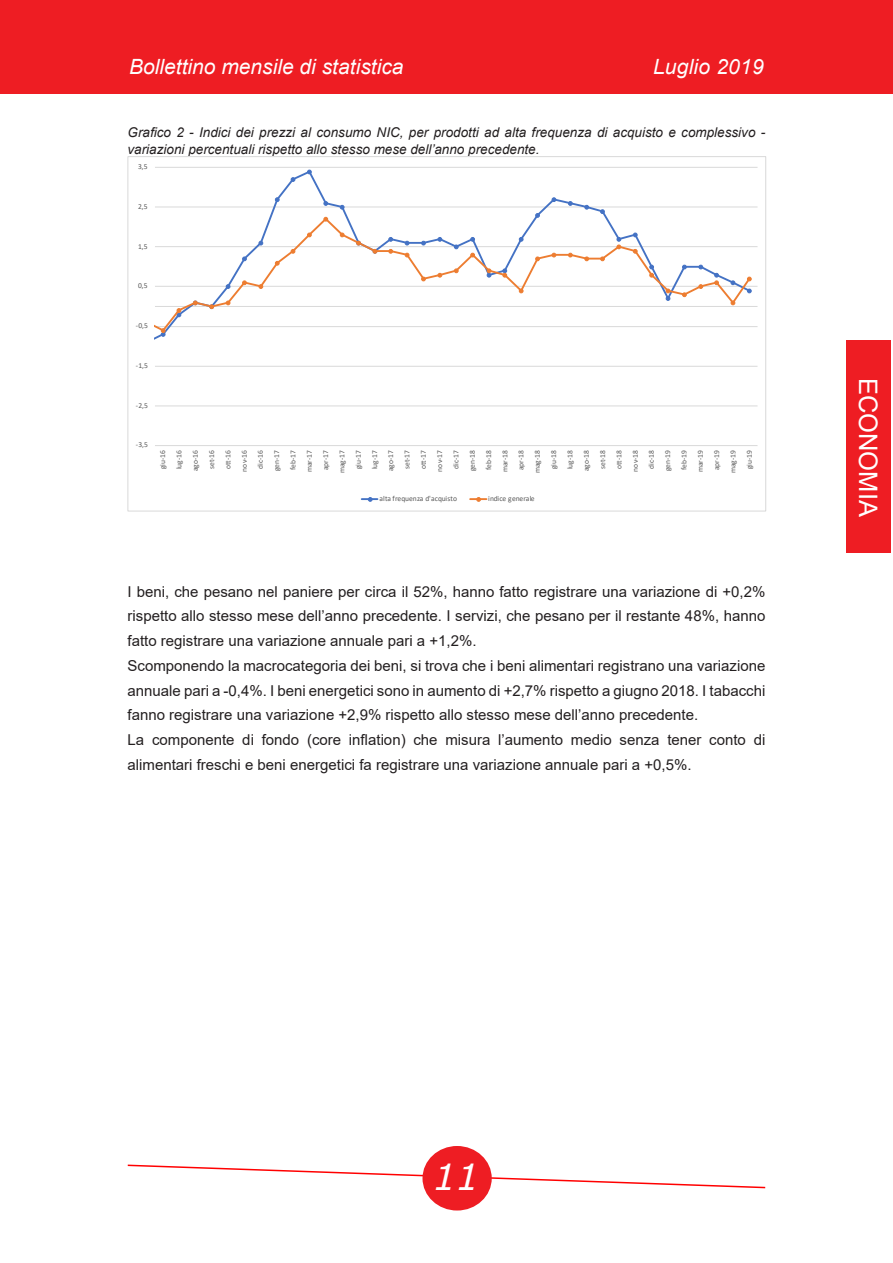
<style>
.page{position:relative;width:893px;height:1263px;background:#fff}
.page>*{position:absolute;margin:0;border:0;box-sizing:border-box;transform-origin:0 0}
.t1{font:italic 36px "Verdana";color:#fff}
.t2{font:25.5px "Arial";color:#fff}
.t3{font:italic 21px "Arial";color:#fff}
.testo{font:15px/24.8px "Arial";color:#231f20;text-align:justify}
.didascalie{font:italic 13.5px/16.5px "Arial";color:#231f20}
.t4{font:7.5px/16.4px "Calibri";letter-spacing:-.005em;color:#595959;text-align:center}
</style>
<div class="page">
<div style="left:0;top:0;width:893px;height:94px;background:#ee1d23"></div>
<svg style="left:127px;top:1164px;width:639px;height:25px"></svg>
<div style="left:422px;top:1146px;width:70px;height:64px;background:#ee1d23;border-radius:50%"></div>
<div style="left:846px;top:340px;width:45px;height:213px;background:#ee1d23"></div>
<hr style="left:155px;top:445px;width:602px;height:1px;background:#d9d9d9">
<hr style="left:155px;top:406px;width:602px;height:1px;background:#d9d9d9">
<hr style="left:155px;top:366px;width:602px;height:1px;background:#d9d9d9">
<hr style="left:155px;top:326px;width:602px;height:1px;background:#d9d9d9">
<hr style="left:155px;top:286px;width:602px;height:1px;background:#d9d9d9">
<hr style="left:155px;top:246px;width:602px;height:1px;background:#d9d9d9">
<hr style="left:155px;top:207px;width:602px;height:1px;background:#d9d9d9">
<hr style="left:155px;top:167px;width:602px;height:1px;background:#d9d9d9">
<hr style="left:155px;top:306px;width:602px;height:1px;background:#d9d9d9">
<svg style="left:291px;top:177px;width:4px;height:5px"></svg>
<svg style="left:307px;top:170px;width:5px;height:4px"></svg>
<svg style="left:155px;top:189px;width:597px;height:151px"></svg>
<svg style="left:161px;top:328px;width:4px;height:9px"></svg>
<svg style="left:177px;top:308px;width:4px;height:9px"></svg>
<svg style="left:193px;top:301px;width:5px;height:4px"></svg>
<svg style="left:209px;top:304px;width:5px;height:5px"></svg>
<svg style="left:226px;top:301px;width:4px;height:4px"></svg>
<svg style="left:242px;top:281px;width:5px;height:4px"></svg>
<svg style="left:259px;top:284px;width:4px;height:5px"></svg>
<svg style="left:275px;top:261px;width:4px;height:4px"></svg>
<svg style="left:291px;top:249px;width:4px;height:4px"></svg>
<svg style="left:307px;top:233px;width:5px;height:4px"></svg>
<svg style="left:324px;top:217px;width:4px;height:4px"></svg>
<svg style="left:340px;top:233px;width:4px;height:4px"></svg>
<svg style="left:356px;top:241px;width:5px;height:4px"></svg>
<svg style="left:373px;top:249px;width:4px;height:4px"></svg>
<svg style="left:388px;top:249px;width:5px;height:4px"></svg>
<svg style="left:405px;top:253px;width:4px;height:4px"></svg>
<svg style="left:421px;top:277px;width:5px;height:4px"></svg>
<svg style="left:438px;top:273px;width:4px;height:4px"></svg>
<svg style="left:454px;top:269px;width:4px;height:4px"></svg>
<svg style="left:470px;top:253px;width:5px;height:4px"></svg>
<svg style="left:487px;top:269px;width:4px;height:8px"></svg>
<svg style="left:503px;top:269px;width:4px;height:8px"></svg>
<svg style="left:519px;top:289px;width:4px;height:4px"></svg>
<svg style="left:535px;top:257px;width:5px;height:4px"></svg>
<svg style="left:552px;top:253px;width:4px;height:4px"></svg>
<svg style="left:568px;top:253px;width:5px;height:4px"></svg>
<svg style="left:584px;top:257px;width:5px;height:4px"></svg>
<svg style="left:600px;top:257px;width:5px;height:4px"></svg>
<svg style="left:617px;top:237px;width:4px;height:12px"></svg>
<svg style="left:633px;top:249px;width:4px;height:4px"></svg>
<svg style="left:649px;top:265px;width:5px;height:12px"></svg>
<svg style="left:666px;top:289px;width:4px;height:12px"></svg>
<svg style="left:682px;top:293px;width:5px;height:4px"></svg>
<svg style="left:699px;top:284px;width:4px;height:5px"></svg>
<svg style="left:714px;top:273px;width:5px;height:12px"></svg>
<svg style="left:731px;top:301px;width:4px;height:4px"></svg>
<svg style="left:747px;top:277px;width:4px;height:4px"></svg>
<svg style="left:362px;top:497px;width:15px;height:5px"></svg>
<svg style="left:470px;top:497px;width:16px;height:5px"></svg>
<h3 class="t3" style="left:129px;top:53px;width:276px">Bollettino mensile di statistica</h3>
<h3 class="t3" style="left:653px;top:53px;width:112px">Luglio 2019</h3>
<p class="didascalie" style="left:128px;top:125px;width:639px">Grafico 2 - Indici dei prezzi al consumo NIC, per prodotti ad alta frequenza di acquisto e complessivo - variazioni percentuali rispetto allo stesso mese dell’anno precedente.</p>
<p class="t4" style="left:138px;top:159px;width:11px">3,5</p>
<p class="t4" style="left:138px;top:198px;width:11px">2,5</p>
<p class="t4" style="left:138px;top:238px;width:11px">1,5</p>
<p class="t4" style="left:138px;top:278px;width:11px">0,5</p>
<p class="t4" style="left:136px;top:317px;width:14px">-0,5</p>
<p class="t4" style="left:136px;top:357px;width:14px">-1,5</p>
<p class="t4" style="left:136px;top:397px;width:14px">-2,5</p>
<p class="t4" style="left:136px;top:436px;width:14px">-3,5</p>
<p class="t4" style="left:154px;top:473px;width:25px;rotate:-90deg">giu-16 lug-16 ago-16 set-16 ott-16 nov-16 dic-16 gen-17 feb-17 mar-17 apr-17 mag-17 giu-17 lug-17 ago-17 set-17 ott-17 nov-17 dic-17 gen-18 feb-18 mar-18 apr-18 mag-18 giu-18 lug-18 ago-18 set-18 ott-18 nov-18 dic-18 gen-19 feb-19 mar-19 apr-19 mag-19 giu-19</p>
<p class="t4" style="left:379px;top:490px;width:79px">alta frequenza d'acquisto</p>
<p class="t4" style="left:488px;top:490px;width:48px">indice generale</p>
<p class="testo" style="left:128px;top:579px;width:639px">I beni, che pesano nel paniere per circa il 52%, hanno fatto registrare una variazione di +0,2% rispetto allo stesso mese dell’anno precedente. I servizi, che pesano per il restante 48%, hanno fatto registrare una variazione annuale pari a +1,2%.</p>
<p class="testo" style="left:128px;top:653px;width:639px">Scomponendo la macrocategoria dei beni, si trova che i beni alimentari registrano una variazione annuale pari a -0,4%. I beni energetici sono in aumento di +2,7% rispetto a giugno 2018. I tabacchi fanno registrare una variazione +2,9% rispetto allo stesso mese dell’anno precedente.</p>
<p class="testo" style="left:128px;top:727px;width:639px">La componente di fondo (core inflation) che misura l’aumento medio senza tener conto di alimentari freschi e beni energetici fa registrare una variazione annuale pari a +0,5%.</p>
<h2 class="t2" style="left:886px;top:378px;width:140px;rotate:90deg">ECONOMIA</h2>
<h1 class="t1" style="left:433px;top:1152px;width:47px">11</h1>
</div>
